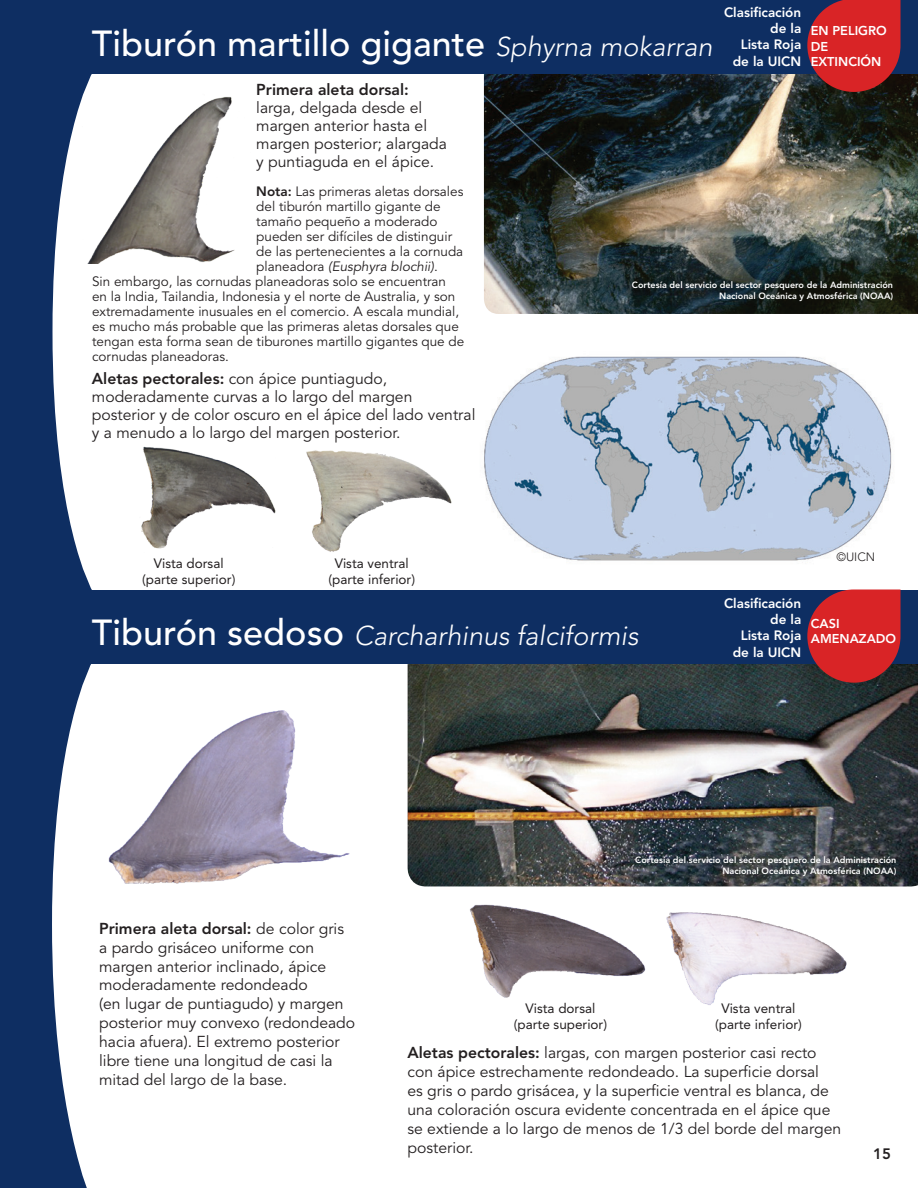
<style>
.page{position:relative;width:918px;height:1188px;background:#fff}
.page>*{position:absolute;margin:0;border:0;box-sizing:border-box;transform-origin:0 0}
.t1{font:500 36px "Avenir LT Std";color:#fff}
.t2{font:italic 300 27px "Avenir LT Std";color:#fff}
.t3{font:15.75px/18.9px "Avenir LT Std";color:#231f20}
.t4{font:800 15px "Avenir LT Std";color:#231f20}
.t5{font:13.5px "Avenir LT Std";color:#231f20}
.t6{font:13.5px/16.2px "Avenir LT Std";color:#231f20;text-align:center}
.t7{font:800 13.5px/16.2px "Avenir LT Std";color:#fff;text-align:right}
.t8{font:italic 13.5px "Avenir LT Std";color:#231f20}
.t9{font:800 12.75px/15.3px "Avenir LT Std";color:#fff}
.t10{font:300 12px "Avenir LT Std";color:#231f20}
.t11{font:800 9px/10.8px "Avenir LT Std";color:#fff;text-align:right}
.s1{font-weight:300;font-style:italic;font-size:27px}
.s2{font-weight:800}
.s3{font-style:normal}
.s4{font-weight:500;font-style:normal;font-size:36px}
</style>
<div class="page">
<img style="left:407px;top:664px;width:511px;height:222px">
<img style="left:484px;top:356px;width:417px;height:234px">
<img style="left:484px;top:73px;width:434px;height:241px">
<div style="left:0;top:0;width:918px;height:73px;background:#0e2e62"></div>
<div style="left:0;top:590px;width:918px;height:74px;background:#0e2e62"></div>
<svg style="left:0;top:73px;width:92px;height:517px;fill:#0e2e62"></svg>
<svg style="left:0;top:664px;width:91px;height:524px;fill:#0e2e62"></svg>
<img style="left:80px;top:77px;width:155px;height:187px">
<img style="left:141px;top:446px;width:124px;height:103px">
<img style="left:265px;top:450px;width:187px;height:102px">
<svg style="left:807px;top:0;width:94px;height:92px;background:#b82429"></svg>
<svg style="left:807px;top:590px;width:94px;height:93px;background:#b8252b"></svg>
<img style="left:68px;top:700px;width:282px;height:211px">
<img style="left:470px;top:904px;width:176px;height:94px">
<img style="left:666px;top:912px;width:181px;height:93px">
<p class="t7" style="left:724px;top:4px;width:79px">Clasificación de la<br>Lista Roja de la UICN</p>
<p class="t1" style="left:92px;top:22px;width:622px">Tiburón martillo gigante <span class="s1">Sphyrna mokarran</span></p>
<p class="t9" style="left:811px;top:23px;width:78px">EN PELIGRO<br>DE<br>EXTINCIÓN</p>
<p class="t3" style="left:256px;top:81px;width:192px;line-height:18px"><span class="s2">Primera aleta dorsal: </span>larga, delgada desde el margen anterior hasta el margen posterior; alargada y puntiaguda en el ápice.</p>
<p class="t5" style="left:256px;top:183px;width:209px"><span class="s2">Nota:</span> Las primeras aletas dorsales</p>
<p class="t5" style="left:256px;top:198px;width:186px">del tiburón martillo gigante de</p>
<p class="t5" style="left:256px;top:213px;width:183px">tamaño pequeño a moderado</p>
<p class="t5" style="left:256px;top:228px;width:197px">pueden ser difíciles de distinguir</p>
<p class="t5" style="left:256px;top:243px;width:209px">de las pertenecientes a la cornuda</p>
<p class="t8" style="left:256px;top:258px;width:183px"><span class="s3">planeadora</span> (Eusphyra blochii)<span class="s3">.</span></p>
<p class="t5" style="left:92px;top:273px;width:356px">Sin embargo, las cornudas planeadoras solo se encuentran</p>
<p class="t5" style="left:92px;top:288px;width:365px">en la India, Tailandia, Indonesia y el norte de Australia, y son</p>
<p class="t5" style="left:92px;top:303px;width:369px">extremadamente inusuales en el comercio. A escala mundial,</p>
<p class="t5" style="left:92px;top:318px;width:368px">es mucho más probable que las primeras aletas dorsales que</p>
<p class="t5" style="left:92px;top:333px;width:374px">tengan esta forma sean de tiburones martillo gigantes que de</p>
<p class="t5" style="left:92px;top:348px;width:138px">cornudas planeadoras.</p>
<p class="t3" style="left:92px;top:370px;width:385px;line-height:18px"><span class="s2">Aletas pectorales:</span> con ápice puntiagudo, moderadamente curvas a lo largo del margen posterior y de color oscuro en el ápice del lado ventral y a menudo a lo largo del margen posterior.</p>
<p class="t6" style="left:142px;top:555px;width:95px">Vista dorsal (parte superior)</p>
<p class="t6" style="left:328px;top:555px;width:88px">Vista ventral (parte inferior)</p>
<p class="t11" style="left:632px;top:279px;width:263px">Cortesía del servicio del sector pesquero de la Administración<br>Nacional Oceánica y Atmosférica (NOAA)</p>
<p class="t10" style="left:836px;top:550px;width:40px">©UICN</p>
<p class="t2" style="left:92px;top:620px;width:548px"><span class="s4">Tiburón sedoso</span> Carcharhinus falciformis</p>
<p class="t7" style="left:724px;top:595px;width:79px">Clasificación de la<br>Lista Roja de la UICN</p>
<p class="t9" style="left:811px;top:616px;width:30px">CASI</p>
<p class="t9" style="left:811px;top:631px;width:87px">AMENAZADO</p>
<p class="t3" style="left:99px;top:919px;width:258px"><span class="s2">Primera aleta dorsal:</span> de color gris a pardo grisáceo uniforme con margen anterior inclinado, ápice moderadamente redondeado<br>(en lugar de puntiagudo) y margen posterior muy convexo (redondeado hacia afuera). El extremo posterior libre tiene una longitud de casi la mitad del largo de la base.</p>
<p class="t11" style="left:635px;top:854px;width:263px">Cortesía del servicio del sector pesquero de la Administración<br>Nacional Oceánica y Atmosférica (NOAA)</p>
<p class="t6" style="left:514px;top:1000px;width:95px">Vista dorsal (parte superior)</p>
<p class="t6" style="left:715px;top:1000px;width:88px">Vista ventral (parte inferior)</p>
<p class="t3" style="left:407px;top:1044px;width:435px"><span class="s2">Aletas pectorales:</span> largas, con margen posterior casi recto con ápice estrechamente redondeado. La superficie dorsal<br>es gris o pardo grisácea, y la superficie ventral es blanca, de una coloración oscura evidente concentrada en el ápice que se extiende a lo largo de menos de 1/3 del borde del margen posterior.</p>
<p class="t4" style="left:873px;top:1145px;width:19px">15</p>
</div>
